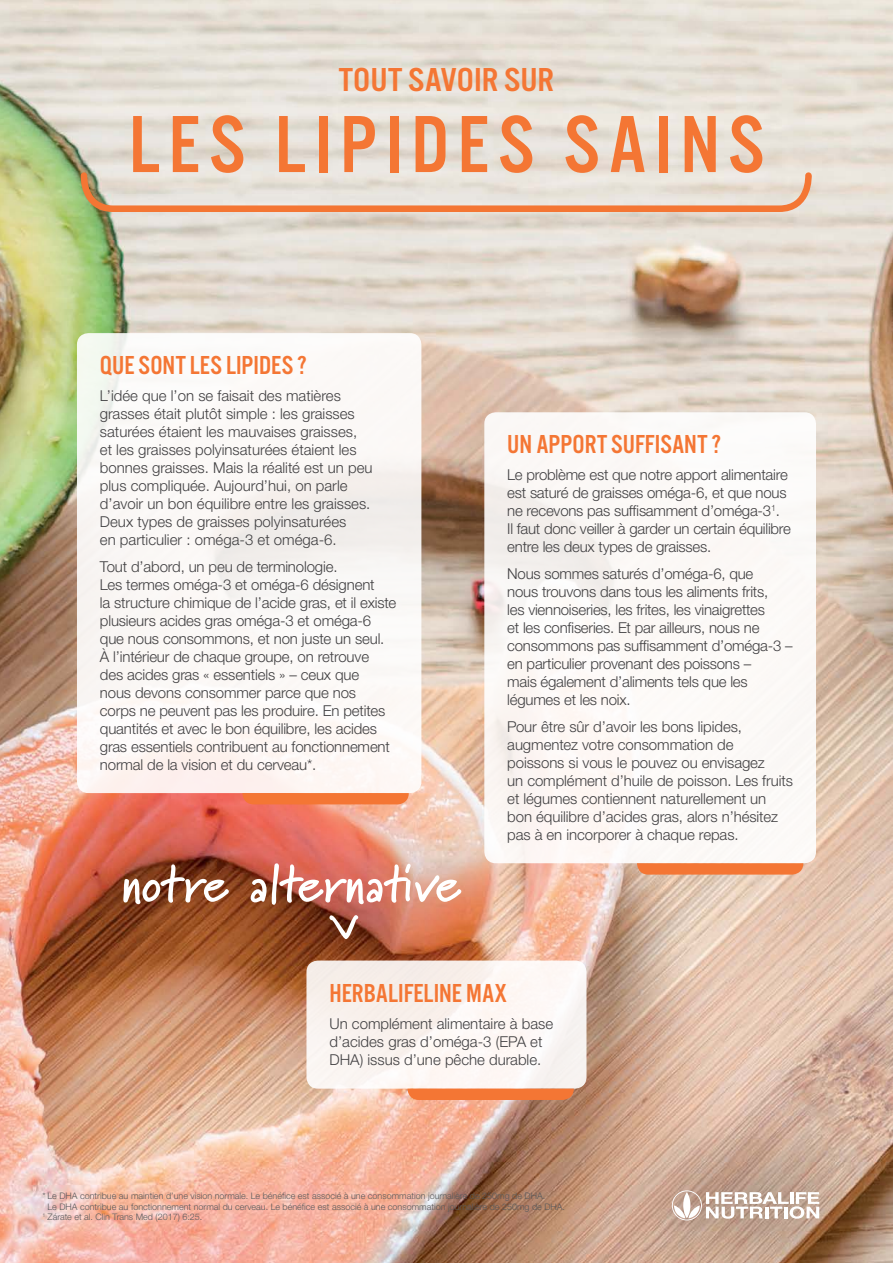
<style>
.page{position:relative;width:893px;height:1263px;background:#fff}
.page>*{position:absolute;margin:0;border:0;box-sizing:border-box;transform-origin:0 0}
.t1{font:84px "Alternate Got No 3 D";letter-spacing:.1em;color:#f47634}
.t2{font:700 52.5px "Marydale";color:#fff}
.t3{font:34.5px "Alternate Got No 3 D";color:#f47634;scale:1.1 1}
.t4{font:27px "Alternate Got No 3 D";color:#f47634}
.t5{font:300 15px/18px "Helvetica Neue LTW1 G";letter-spacing:-.01em;color:#414042}
.t6{font:300 9px "Helvetica Neue LTW1 G";color:#58595b}
</style>
<div class="page">
<img style="left:0;top:0;width:893px;height:1263px">
<div style="left:584px;top:1098px;width:309px;height:165px;background:#000;opacity:.41"></div>
<svg style="left:672px;top:1190px;width:147px;height:30px"></svg>
<svg style="left:77px;top:169px;width:739px;height:46px;background:#e7d0bf"></svg>
<svg style="left:329px;top:915px;width:29px;height:24px"></svg>
<div style="left:77px;top:333px;width:344px;height:460px;background:#fbf8f6;border-radius:11px"></div>
<div style="left:306px;top:960px;width:280px;height:129px;background:#faf5f2;border-radius:11px"></div>
<div style="left:484px;top:412px;width:332px;height:451px;background:#fcf8f6;border-radius:11px"></div>
<svg style="left:242px;top:793px;width:167px;height:11px;background:#f37736"></svg>
<div style="left:407px;top:1089px;width:167px;height:11px;background:#f47634"></div>
<svg style="left:637px;top:863px;width:166px;height:11px;background:#f37939"></svg>
<h3 class="t3" style="left:339px;top:61px;width:198px">TOUT SAVOIR SUR</h3>
<h1 class="t1" style="left:129px;top:100px;width:637px">LES LIPIDES SAINS</h1>
<h3 class="t4" style="left:100px;top:351px;width:208px">QUE SONT LES LIPIDES ?</h3>
<p class="t5" style="left:100px;top:387px;width:274px">L’idée que l’on se faisait des matières grasses était plutôt simple : les graisses saturées étaient les mauvaises graisses, et les graisses polyinsaturées étaient les bonnes graisses. Mais la réalité est un peu plus compliquée. Aujourd’hui, on parle d’avoir un bon équilibre entre les graisses.<br>Deux types de graisses polyinsaturées<br>en particulier : oméga-3 et oméga-6.</p>
<p class="t5" style="left:100px;top:558px;width:298px">Tout d’abord, un peu de terminologie.<br>Les termes oméga-3 et oméga-6 désignent<br>la structure chimique de l’acide gras, et il existe plusieurs acides gras oméga-3 et oméga-6 que nous consommons, et non juste un seul.<br>À l’intérieur de chaque groupe, on retrouve<br>des acides gras « essentiels » – ceux que<br>nous devons consommer parce que nos<br>corps ne peuvent pas les produire. En petites quantités et avec le bon équilibre, les acides gras essentiels contribuent au fonctionnement normal de la vision et du cerveau*.</p>
<h2 class="t2" style="left:122px;top:853px;width:341px">notre alternative</h2>
<h3 class="t4" style="left:507px;top:430px;width:215px">UN APPORT SUFFISANT ?</h3>
<p class="t5" style="left:507px;top:466px;width:285px">Le problème est que notre apport alimentaire est saturé de graisses oméga-6, et que nous ne recevons pas suffisamment d’oméga-3<sup>1</sup>.<br>Il faut donc veiller à garder un certain équilibre entre les deux types de graisses.</p>
<p class="t5" style="left:507px;top:565px;width:287px">Nous sommes saturés d’oméga-6, que<br>nous trouvons dans tous les aliments frits,<br>les viennoiseries, les frites, les vinaigrettes<br>et les confiseries. Et par ailleurs, nous ne consommons pas suffisamment d’oméga-3 – en particulier provenant des poissons –<br>mais également d’aliments tels que les légumes et les noix.</p>
<p class="t5" style="left:507px;top:718px;width:287px">Pour être sûr d’avoir les bons lipides, augmentez votre consommation de poissons si vous le pouvez ou envisagez<br>un complément d’huile de poisson. Les fruits et légumes contiennent naturellement un bon équilibre d’acides gras, alors n’hésitez pas à en incorporer à chaque repas.</p>
<h3 class="t4" style="left:329px;top:978px;width:179px">HERBALIFELINE MAX</h3>
<p class="t5" style="left:329px;top:1014px;width:225px">Un complément alimentaire à base d’acides gras d’oméga-3 (EPA et<br>DHA) issus d’une pêche durable.</p>
<p class="t6" style="left:43px;top:1191px;width:504px">* Le DHA contribue au maintien d’une vision normale. Le bénéfice est associé à une consommation journalière de 250mg de DHA.</p>
<p class="t6" style="left:48px;top:1201px;width:519px">Le DHA contribue au fonctionnement normal du cerveau. Le bénéfice est associé à une consommation journalière de 250mg de DHA.</p>
<p class="t6" style="left:43px;top:1212px;width:161px"><sup>1</sup> Zárate et al. Clin Trans Med (2017) 6:25.</p>
</div>
